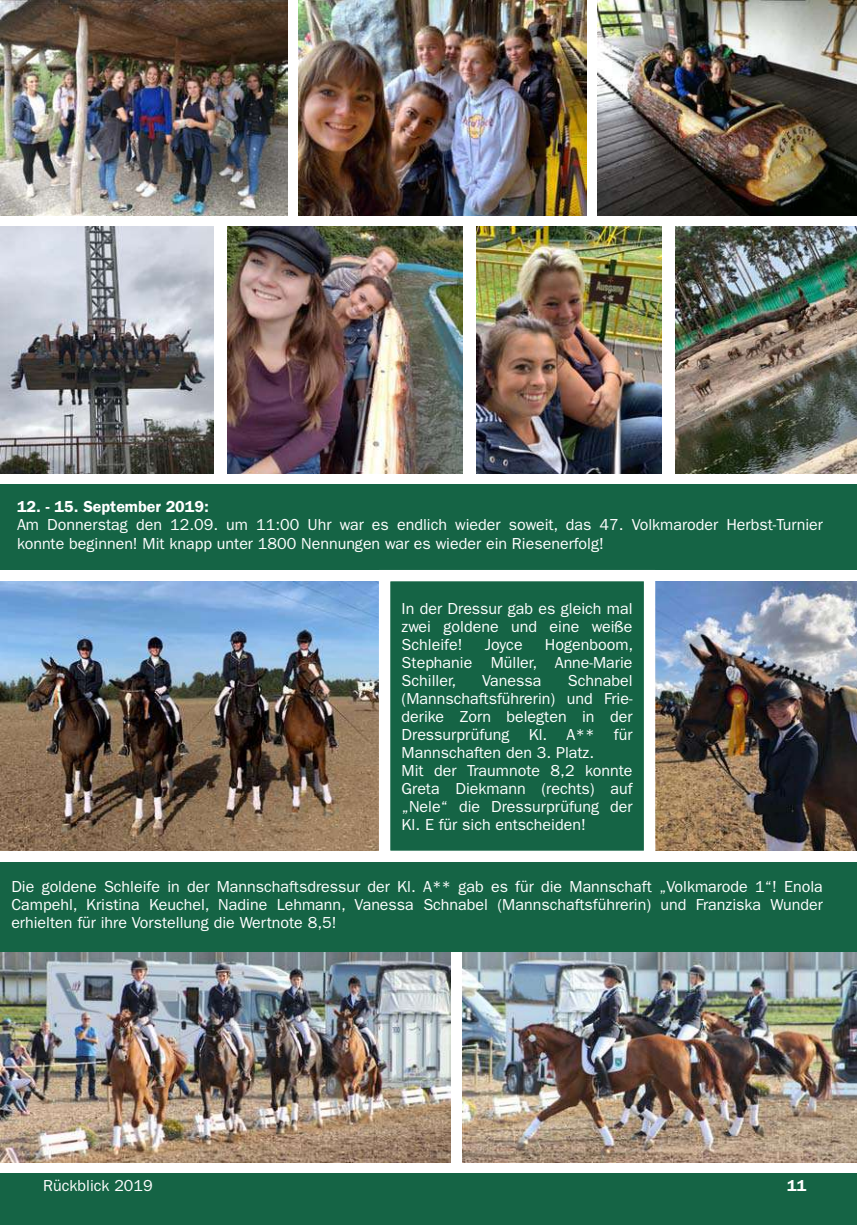
<style>
.page{position:relative;width:857px;height:1225px;background:#fff}
.page>*{position:absolute;margin:0;border:0;box-sizing:border-box;transform-origin:0 0}
.t1{font:16px/18px "ITC Franklin Gothic Std";color:#fff;text-align:justify}
.t2{font:600 16px "ITC Franklin Gothic Std";color:#fff}
.t3{font:15px "Arial";color:#fff}
</style>
<div class="page">
<div style="left:0;top:1174px;width:856px;height:51px;background:#156445"></div>
<img style="left:0;top:227px;width:214px;height:246px">
<img style="left:228px;top:227px;width:234px;height:246px">
<img style="left:0;top:0;width:287px;height:215px">
<img style="left:675px;top:227px;width:181px;height:246px">
<img style="left:476px;top:227px;width:185px;height:246px">
<img style="left:597px;top:0;width:259px;height:215px">
<img style="left:299px;top:0;width:287px;height:215px">
<div style="left:0;top:485px;width:856px;height:85px;background:#156445"></div>
<img style="left:0;top:581px;width:379px;height:269px">
<img style="left:655px;top:581px;width:201px;height:269px">
<img style="left:0;top:951px;width:450px;height:211px">
<img style="left:462px;top:951px;width:394px;height:211px">
<div style="left:384px;top:575px;width:265px;height:281px;background:#156445"></div>
<div style="left:379px;top:570px;width:276px;height:292px;border:11px solid #fff"></div>
<div style="left:0;top:862px;width:856px;height:89px;background:#156445"></div>
<p class="t2" style="left:17px;top:501px;width:193px">12. - 15. September 2019:</p>
<p class="t1" style="left:17px;top:518px;width:807px">Am Donnerstag den 12.09. um 11:00 Uhr war es endlich wieder soweit, das 47. Volkmaroder Herbst-Turnier konnte beginnen! Mit knapp unter 1800 Nennungen war es wieder ein Riesenerfolg!</p>
<p class="t1" style="left:401px;top:602px;width:232px">In der Dressur gab es gleich mal zwei goldene und eine weiße Schleife!</p>
<p class="t1" style="left:401px;top:638px;width:233px;text-indent:143px">Hogenboom, Stephanie Müller, Anne-Marie Schiller,</p>
<p class="t1" style="left:484px;top:638px;width:39px">Joyce</p>
<p class="t1" style="left:401px;top:674px;width:232px;text-align:left;text-indent:166px">Schnabel (Mannschaftsführerin) und Frie&shy;derike Zorn belegten in der<br>Dressurprüfung Kl. A** für<br>Mannschaften den 3. Platz.<br>Mit der Traumnote 8,2 konnte<br>Greta Diekmann (rechts) auf „Nele“ die Dressurprüfung der<br>Kl. E für sich entscheiden!</p>
<p class="t1" style="left:481px;top:674px;width:61px">Vanessa</p>
<p class="t1" style="left:11px;top:880px;width:812px">Die goldene Schleife in der Mannschaftsdressur der Kl. A** gab es für die Mannschaft „Volkmarode 1“! Enola Campehl, Kristina Keuchel, Nadine Lehmann, Vanessa Schnabel (Mannschaftsführerin) und Franziska Wunder erhielten für ihre Vorstellung die Wertnote 8,5!</p>
<p class="t1" style="left:43px;top:1179px;width:111px">Rückblick 2019</p>
<p class="t2" style="left:786px;top:1180px;width:21px">11</p>
<p class="t3" style="left:786px;top:1177px;width:18px">11</p>
</div>
